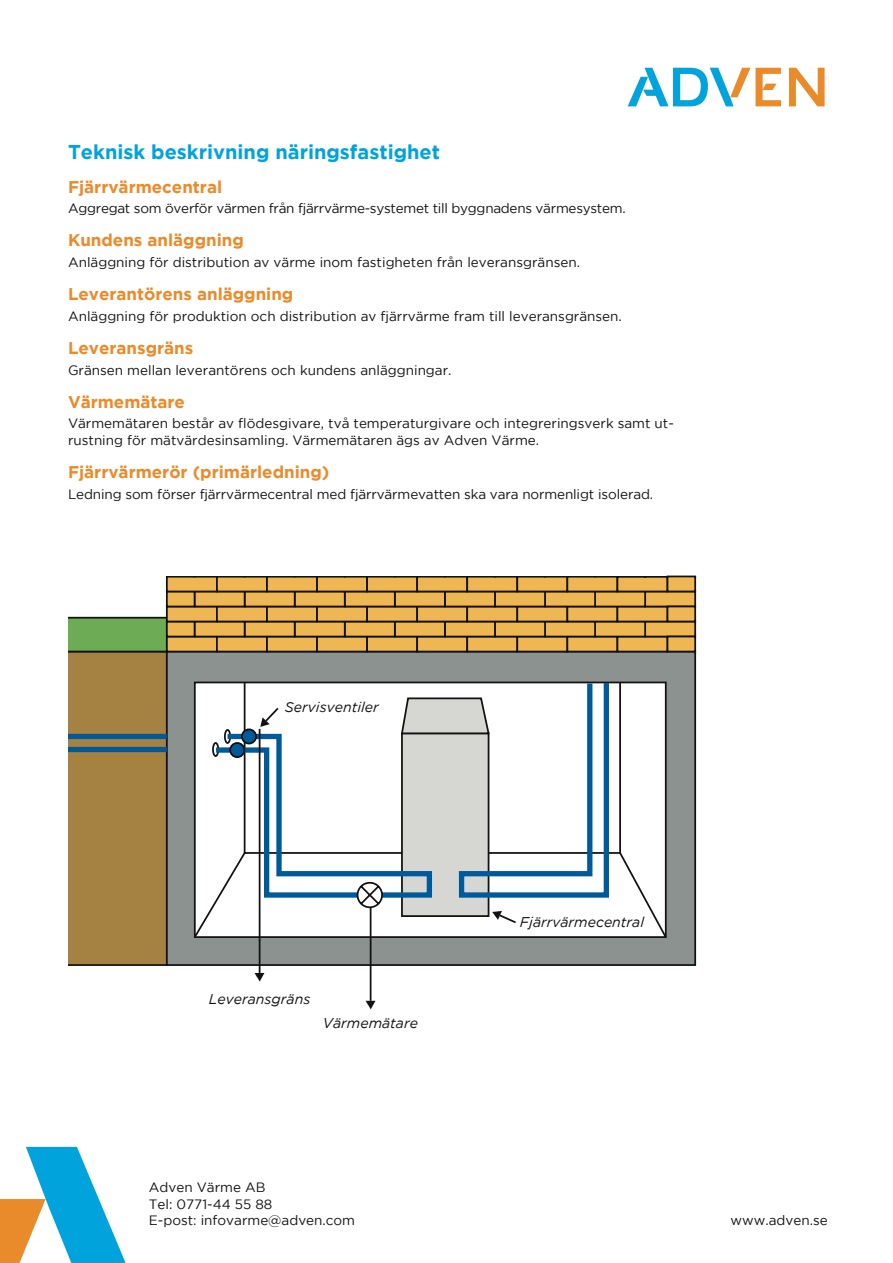
<style>
.page{position:relative;width:893px;height:1263px;background:#fff}
.page>*{position:absolute;margin:0;border:0;box-sizing:border-box;transform-origin:0 0}
.t1{font:700 19.95px "Gotham";color:#00a3db}
.t2{font:700 16.95px "Gotham";color:#ea8b2b}
.t3{font:italic 14.1px "Gotham";color:#121212}
.t4{font:13.5px/16.5px "Gotham";color:#121212}
.t5{font:13.5px "Gotham";letter-spacing:-.02em;color:#121212}
</style>
<div class="page">
<svg style="left:0;top:1147px;width:126px;height:116px"></svg>
<svg style="left:789px;top:68px;width:36px;height:38px"></svg>
<svg style="left:628px;top:68px;width:153px;height:38px"></svg>
<div style="left:167px;top:651px;width:528px;height:314px;background:#8c9290"></div>
<div style="left:517px;top:636px;width:50px;height:15px;background:#efb753"></div>
<div style="left:516px;top:636px;width:52px;height:16px;border:2px solid #121212"></div>
<div style="left:567px;top:636px;width:50px;height:15px;background:#efb753"></div>
<div style="left:566px;top:636px;width:52px;height:16px;border:2px solid #121212"></div>
<div style="left:617px;top:636px;width:50px;height:15px;background:#efb753"></div>
<div style="left:616px;top:636px;width:52px;height:16px;border:2px solid #121212"></div>
<div style="left:645px;top:621px;width:50px;height:15px;background:#efb753"></div>
<div style="left:595px;top:621px;width:50px;height:15px;background:#efb753"></div>
<div style="left:594px;top:621px;width:52px;height:16px;border:2px solid #121212"></div>
<div style="left:545px;top:621px;width:50px;height:15px;background:#efb753"></div>
<div style="left:544px;top:621px;width:52px;height:16px;border:2px solid #121212"></div>
<div style="left:495px;top:621px;width:50px;height:15px;background:#efb753"></div>
<div style="left:494px;top:621px;width:52px;height:16px;border:2px solid #121212"></div>
<div style="left:667px;top:636px;width:28px;height:15px;background:#efb753"></div>
<div style="left:667px;top:636px;width:29px;height:16px;border:2px solid #121212"></div>
<div style="left:167px;top:606px;width:50px;height:15px;background:#efb753"></div>
<div style="left:217px;top:606px;width:50px;height:15px;background:#efb753"></div>
<div style="left:216px;top:606px;width:52px;height:16px;border:2px solid #121212"></div>
<div style="left:267px;top:606px;width:50px;height:15px;background:#efb753"></div>
<div style="left:266px;top:606px;width:52px;height:16px;border:2px solid #121212"></div>
<div style="left:317px;top:606px;width:50px;height:15px;background:#efb753"></div>
<div style="left:316px;top:606px;width:52px;height:16px;border:2px solid #121212"></div>
<div style="left:367px;top:606px;width:50px;height:15px;background:#efb753"></div>
<div style="left:366px;top:606px;width:52px;height:16px;border:2px solid #121212"></div>
<div style="left:417px;top:606px;width:50px;height:15px;background:#efb753"></div>
<div style="left:416px;top:606px;width:52px;height:16px;border:2px solid #121212"></div>
<div style="left:467px;top:606px;width:50px;height:15px;background:#efb753"></div>
<div style="left:466px;top:606px;width:52px;height:16px;border:2px solid #121212"></div>
<div style="left:517px;top:606px;width:50px;height:15px;background:#efb753"></div>
<div style="left:516px;top:606px;width:52px;height:16px;border:2px solid #121212"></div>
<div style="left:567px;top:606px;width:50px;height:15px;background:#efb753"></div>
<div style="left:566px;top:606px;width:52px;height:16px;border:2px solid #121212"></div>
<div style="left:617px;top:606px;width:50px;height:15px;background:#efb753"></div>
<div style="left:616px;top:606px;width:52px;height:16px;border:2px solid #121212"></div>
<div style="left:645px;top:591px;width:50px;height:15px;background:#efb753"></div>
<div style="left:644px;top:591px;width:52px;height:16px;border:2px solid #121212"></div>
<div style="left:595px;top:591px;width:50px;height:15px;background:#efb753"></div>
<div style="left:594px;top:591px;width:52px;height:16px;border:2px solid #121212"></div>
<div style="left:545px;top:591px;width:50px;height:15px;background:#efb753"></div>
<div style="left:544px;top:591px;width:52px;height:16px;border:2px solid #121212"></div>
<div style="left:495px;top:591px;width:50px;height:15px;background:#efb753"></div>
<div style="left:494px;top:591px;width:52px;height:16px;border:2px solid #121212"></div>
<div style="left:445px;top:591px;width:50px;height:15px;background:#efb753"></div>
<div style="left:444px;top:591px;width:52px;height:16px;border:2px solid #121212"></div>
<div style="left:395px;top:591px;width:50px;height:15px;background:#efb753"></div>
<div style="left:394px;top:591px;width:52px;height:16px;border:2px solid #121212"></div>
<div style="left:345px;top:591px;width:50px;height:15px;background:#efb753"></div>
<div style="left:344px;top:591px;width:52px;height:16px;border:2px solid #121212"></div>
<div style="left:295px;top:591px;width:50px;height:15px;background:#efb753"></div>
<div style="left:294px;top:591px;width:52px;height:16px;border:2px solid #121212"></div>
<div style="left:245px;top:591px;width:50px;height:15px;background:#efb753"></div>
<div style="left:244px;top:591px;width:52px;height:16px;border:2px solid #121212"></div>
<div style="left:195px;top:591px;width:50px;height:15px;background:#efb753"></div>
<div style="left:194px;top:591px;width:51px;height:16px;border:2px solid #121212"></div>
<div style="left:167px;top:591px;width:28px;height:15px;background:#efb753"></div>
<div style="left:166px;top:591px;width:29px;height:16px;border:2px solid #121212"></div>
<div style="left:667px;top:606px;width:28px;height:15px;background:#efb753"></div>
<div style="left:667px;top:606px;width:29px;height:16px;border:2px solid #121212"></div>
<svg style="left:165px;top:576px;width:532px;height:17px;background:#b88e43"></svg>
<div style="left:667px;top:576px;width:28px;height:15px;background:#efb753"></div>
<hr style="left:370px;top:907px;width:1px;height:94px;background:#121212">
<svg style="left:366px;top:1001px;width:9px;height:8px"></svg>
<svg style="left:518px;top:681px;width:149px;height:257px;background:#ececec"></svg>
<svg style="left:518px;top:681px;width:94px;height:219px;background:#d6e2ec"></svg>
<svg style="left:68px;top:617px;width:450px;height:364px"></svg>
<div style="left:667px;top:576px;width:29px;height:16px;border:2px solid #121212"></div>
<h1 class="t1" style="left:68px;top:141px;width:374px">Teknisk beskrivning näringsfastighet</h1>
<p class="t2" style="left:68px;top:177px;width:156px">Fjärrvärmecentral</p>
<p class="t5" style="left:68px;top:201px;width:559px">Aggregat som överför värmen från fjärrvärme-systemet till byggnadens värmesystem.</p>
<p class="t2" style="left:68px;top:231px;width:177px">Kundens anläggning</p>
<p class="t4" style="left:68px;top:254px;width:513px">Anläggning för distribution av värme inom fastigheten från leveransgränsen.</p>
<p class="t2" style="left:68px;top:284px;width:227px">Leverantörens anläggning</p>
<p class="t4" style="left:68px;top:308px;width:555px">Anläggning för produktion och distribution av fjärrvärme fram till leveransgränsen.</p>
<p class="t2" style="left:68px;top:338px;width:127px">Leveransgräns</p>
<p class="t4" style="left:68px;top:361px;width:385px">Gränsen mellan leverantörens och kundens anläggningar.</p>
<p class="t2" style="left:68px;top:392px;width:119px">Värmemätare</p>
<p class="t4" style="left:68px;top:415px;width:607px">Värmemätaren består av flödesgivare, två temperaturgivare och integreringsverk samt ut&shy;rustning för mätvärdesinsamling. Värmemätaren ägs av Adven Värme.</p>
<p class="t2" style="left:68px;top:462px;width:263px">Fjärrvärmerör (primärledning)</p>
<p class="t4" style="left:68px;top:485px;width:587px">Ledning som förser fjärrvärmecentral med fjärrvärmevatten ska vara normenligt isolerad.</p>
<p class="t3" style="left:285px;top:699px;width:95px">Servisventiler</p>
<p class="t3" style="left:209px;top:991px;width:103px">Leveransgräns</p>
<p class="t3" style="left:323px;top:1015px;width:97px">Värmemätare</p>
<p class="t4" style="left:149px;top:1179px;width:208px">Adven Värme AB<br>Tel: 0771-44 55 88<br>E-post: infovarme@adven.com</p>
<p class="t3" style="left:520px;top:914px;width:126px">Fjärrvärmecentral</p>
<p class="t4" style="left:731px;top:1212px;width:99px">www.adven.se</p>
</div>
